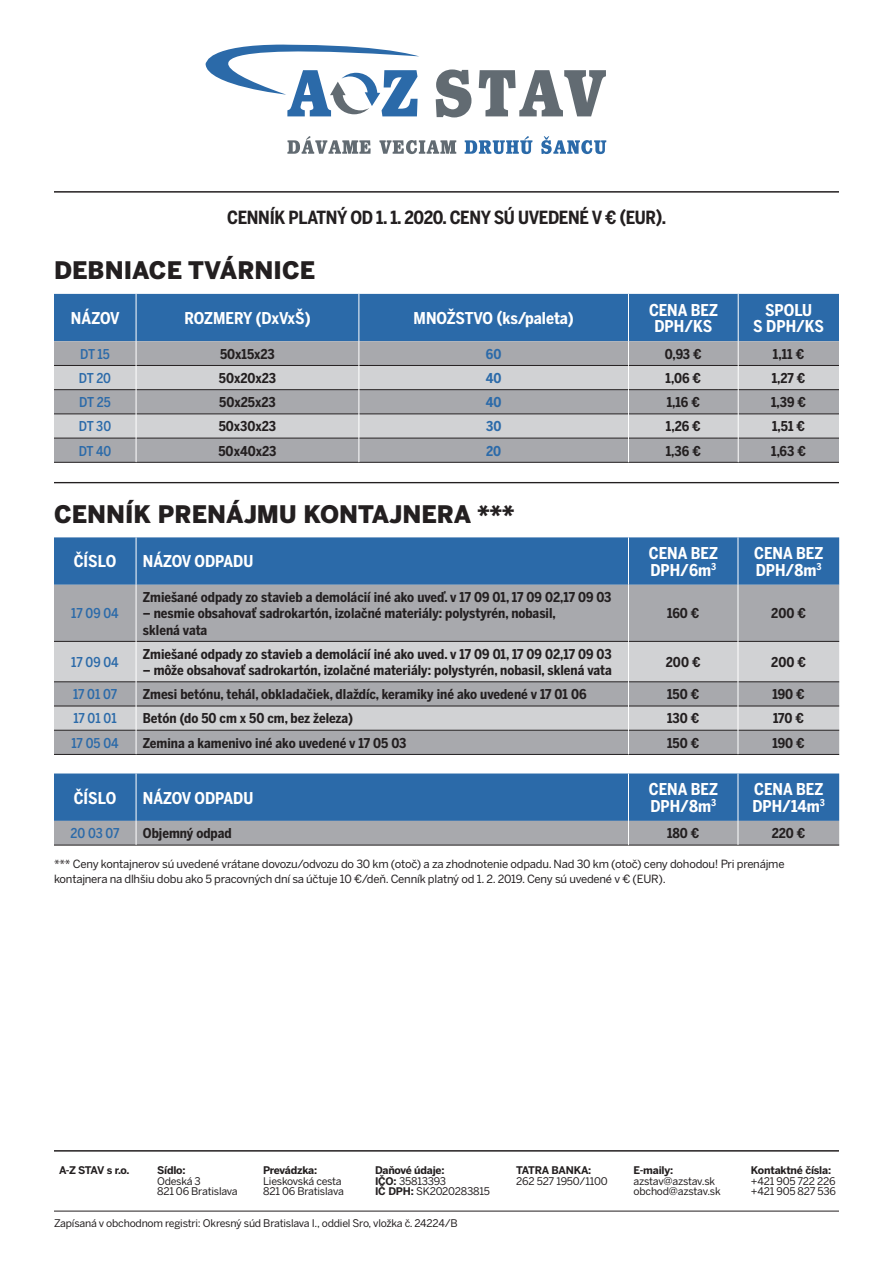
<style>
.page{position:relative;width:893px;height:1263px;background:#fff}
.page>*{position:absolute;margin:0;border:0;box-sizing:border-box;transform-origin:0 0}
.t1{font:900 24px "Benton Sans";color:#231f20}
.t2{font:700 18px "Benton Sans Condensed";letter-spacing:-.02em;color:#231f20}
.t3{font:700 16.2px/16.2px "Benton Sans Condensed";color:#fff}
.t4{font:700 13.5px/16.2px "Benton Sans Condensed";color:#231f20}
.t5{font:500 13.5px "Benton Sans Condensed";letter-spacing:-.005em;color:#2b6aa9}
.t6{font:700 13.5px "Benton Sans Condensed";color:#2b6aa9}
.t7{font:11.25px/15px "Benton Sans";letter-spacing:-.02em;color:#231f20}
.t8{font:10.5px/10.5px "Benton Sans";letter-spacing:-.02em;color:#231f20}
.t9{font:700 10.5px "Benton Sans";letter-spacing:-.02em;color:#231f20}
.s1{font-weight:700}
</style>
<div class="page">
<hr style="left:54px;top:1150px;width:785px;height:1px;background:#231f20">
<hr style="left:54px;top:1211px;width:785px;height:1px;background:#231f20">
<div style="left:54px;top:537px;width:785px;height:48px;background:#2b6aa9"></div>
<div style="left:54px;top:585px;width:785px;height:169px;background:#a8a9ad"></div>
<svg style="left:54px;top:642px;width:785px;height:88px;background:#c3c4c7"></svg>
<hr style="left:54px;top:641px;width:82px;height:1px;background:#231f20">
<hr style="left:136px;top:641px;width:492px;height:1px;background:#231f20">
<hr style="left:629px;top:641px;width:109px;height:1px;background:#231f20">
<hr style="left:738px;top:641px;width:101px;height:1px;background:#231f20">
<hr style="left:54px;top:681px;width:82px;height:1px;background:#231f20">
<hr style="left:136px;top:681px;width:492px;height:1px;background:#231f20">
<hr style="left:629px;top:681px;width:109px;height:1px;background:#231f20">
<hr style="left:738px;top:681px;width:101px;height:1px;background:#231f20">
<hr style="left:54px;top:706px;width:82px;height:1px;background:#231f20">
<hr style="left:136px;top:706px;width:492px;height:1px;background:#231f20">
<hr style="left:629px;top:706px;width:109px;height:1px;background:#231f20">
<hr style="left:738px;top:706px;width:101px;height:1px;background:#231f20">
<hr style="left:54px;top:730px;width:82px;height:1px;background:#231f20">
<hr style="left:136px;top:730px;width:492px;height:1px;background:#231f20">
<hr style="left:629px;top:730px;width:109px;height:1px;background:#231f20">
<hr style="left:738px;top:730px;width:101px;height:1px;background:#231f20">
<hr style="left:54px;top:754px;width:82px;height:1px;background:#231f20">
<hr style="left:136px;top:754px;width:492px;height:1px;background:#231f20">
<hr style="left:628px;top:754px;width:110px;height:1px;background:#231f20">
<hr style="left:738px;top:754px;width:101px;height:1px;background:#231f20">
<hr style="left:628px;top:537px;width:1px;height:48px;background:#fff">
<hr style="left:738px;top:537px;width:1px;height:48px;background:#fff">
<hr style="left:628px;top:585px;width:1px;height:56px;background:#fff">
<hr style="left:738px;top:585px;width:1px;height:56px;background:#fff">
<hr style="left:628px;top:641px;width:1px;height:41px;background:#fff">
<hr style="left:738px;top:641px;width:1px;height:41px;background:#fff">
<svg style="left:628px;top:682px;width:1px;height:72px"></svg>
<svg style="left:738px;top:682px;width:1px;height:72px"></svg>
<hr style="left:136px;top:537px;width:1px;height:48px;background:#fff">
<hr style="left:136px;top:585px;width:1px;height:56px;background:#fff">
<hr style="left:136px;top:641px;width:1px;height:41px;background:#fff">
<svg style="left:136px;top:682px;width:1px;height:72px"></svg>
<hr style="left:54px;top:845px;width:82px;height:1px;background:#231f20">
<hr style="left:136px;top:845px;width:492px;height:1px;background:#231f20">
<hr style="left:628px;top:845px;width:110px;height:1px;background:#231f20">
<hr style="left:738px;top:845px;width:101px;height:1px;background:#231f20">
<svg style="left:54px;top:773px;width:785px;height:72px;background:#5680aa"></svg>
<hr style="left:54px;top:191px;width:785px;height:2px;background:#231f20">
<svg style="left:436px;top:69px;width:35px;height:48px"></svg>
<svg style="left:479px;top:70px;width:127px;height:46px"></svg>
<svg style="left:205px;top:44px;width:214px;height:72px"></svg>
<svg style="left:287px;top:136px;width:169px;height:18px"></svg>
<svg style="left:465px;top:136px;width:141px;height:18px"></svg>
<hr style="left:54px;top:462px;width:82px;height:1px;background:#231f20">
<hr style="left:136px;top:462px;width:223px;height:1px;background:#231f20">
<hr style="left:359px;top:462px;width:269px;height:1px;background:#231f20">
<hr style="left:628px;top:462px;width:110px;height:1px;background:#231f20">
<hr style="left:738px;top:462px;width:101px;height:1px;background:#231f20">
<svg style="left:54px;top:294px;width:785px;height:168px;background:#8d9fb3"></svg>
<hr style="left:54px;top:482px;width:785px;height:1px;background:#231f20">
<p class="t2" style="left:227px;top:206px;width:440px">CENNÍK PLATNÝ OD 1. 1. 2020. CENY SÚ UVEDENÉ V € (EUR).</p>
<p class="t1" style="left:54px;top:255px;width:263px">DEBNIACE TVÁRNICE</p>
<p class="t3" style="left:71px;top:310px;width:50px">NÁZOV</p>
<p class="t3" style="left:184px;top:310px;width:128px">ROZMERY (DxVxŠ)</p>
<p class="t3" style="left:414px;top:310px;width:162px">MNOŽSTVO (ks/paleta)</p>
<p class="t3" style="left:649px;top:302px;width:71px">CENA BEZ</p>
<p class="t3" style="left:654px;top:318px;width:59px">DPH/KS</p>
<p class="t3" style="left:765px;top:302px;width:49px">SPOLU</p>
<p class="t3" style="left:753px;top:318px;width:72px">S DPH/KS</p>
<p class="t5" style="left:80px;top:345px;width:31px">DT 15</p>
<p class="t4" style="left:220px;top:346px;width:56px">50x15x23</p>
<p class="t6" style="left:486px;top:345px;width:17px">60</p>
<p class="t4" style="left:665px;top:346px;width:38px">0,93 €</p>
<p class="t4" style="left:773px;top:346px;width:33px">1,11 €</p>
<p class="t5" style="left:79px;top:370px;width:34px">DT 20</p>
<p class="t4" style="left:219px;top:370px;width:59px">50x20x23</p>
<p class="t6" style="left:486px;top:369px;width:17px">40</p>
<p class="t4" style="left:666px;top:370px;width:37px">1,06 €</p>
<p class="t4" style="left:772px;top:370px;width:35px">1,27 €</p>
<p class="t5" style="left:79px;top:394px;width:33px">DT 25</p>
<p class="t4" style="left:219px;top:394px;width:58px">50x25x23</p>
<p class="t6" style="left:486px;top:394px;width:17px">40</p>
<p class="t4" style="left:667px;top:394px;width:35px">1,16 €</p>
<p class="t4" style="left:771px;top:394px;width:37px">1,39 €</p>
<p class="t5" style="left:79px;top:418px;width:34px">DT 30</p>
<p class="t4" style="left:219px;top:418px;width:59px">50x30x23</p>
<p class="t6" style="left:486px;top:418px;width:17px">30</p>
<p class="t4" style="left:666px;top:418px;width:36px">1,26 €</p>
<p class="t4" style="left:772px;top:418px;width:34px">1,51 €</p>
<p class="t5" style="left:79px;top:442px;width:34px">DT 40</p>
<p class="t4" style="left:218px;top:443px;width:60px">50x40x23</p>
<p class="t6" style="left:486px;top:442px;width:17px">20</p>
<p class="t4" style="left:666px;top:443px;width:37px">1,36 €</p>
<p class="t4" style="left:771px;top:443px;width:36px">1,63 €</p>
<p class="t1" style="left:54px;top:499px;width:462px">CENNÍK PRENÁJMU KONTAJNERA ***</p>
<p class="t3" style="left:74px;top:554px;width:44px">ČÍSLO</p>
<p class="t3" style="left:143px;top:554px;width:112px">NÁZOV ODPADU</p>
<p class="t3" style="left:649px;top:545px;width:71px">CENA BEZ<br>DPH/6m<sup>3</sup></p>
<p class="t3" style="left:754px;top:545px;width:71px">CENA BEZ<br>DPH/8m<sup>3</sup></p>
<p class="t5" style="left:71px;top:605px;width:49px">17 09 04</p>
<p class="t4" style="left:143px;top:589px;width:470px">Zmiešané odpady zo stavieb a demolácií iné ako uveď. v 17 09 01, 17 09 02,17 09 03</p>
<p class="t4" style="left:143px;top:605px;width:414px">– nesmie obsahovať sadrokartón, izolačné materiály: polystyrén, nobasil, sklená vata</p>
<p class="t4" style="left:667px;top:605px;width:34px">160 €</p>
<p class="t4" style="left:771px;top:605px;width:36px">200 €</p>
<p class="t5" style="left:71px;top:654px;width:49px">17 09 04</p>
<p class="t4" style="left:143px;top:646px;width:470px">Zmiešané odpady zo stavieb a demolácií iné ako uved. v 17 09 01, 17 09 02,17 09 03</p>
<p class="t4" style="left:143px;top:662px;width:471px">– môže obsahovať sadrokartón, izolačné materiály: polystyrén, nobasil, sklená vata</p>
<p class="t4" style="left:666px;top:654px;width:36px">200 €</p>
<p class="t4" style="left:771px;top:654px;width:36px">200 €</p>
<p class="t5" style="left:73px;top:686px;width:46px">17 01 07</p>
<p class="t4" style="left:143px;top:686px;width:445px">Zmesi betónu, tehál, obkladačiek, dlaždíc, keramiky iné ako uvedené v 17 01 06</p>
<p class="t4" style="left:667px;top:686px;width:34px">150 €</p>
<p class="t4" style="left:772px;top:686px;width:34px">190 €</p>
<p class="t5" style="left:73px;top:710px;width:45px">17 01 01</p>
<p class="t4" style="left:143px;top:710px;width:212px">Betón (do 50 cm x 50 cm, bez železa)</p>
<p class="t4" style="left:667px;top:710px;width:34px">130 €</p>
<p class="t4" style="left:773px;top:710px;width:32px">170 €</p>
<p class="t5" style="left:71px;top:734px;width:49px">17 05 04</p>
<p class="t4" style="left:143px;top:735px;width:265px">Zemina a kamenivo iné ako uvedené v 17 05 03</p>
<p class="t4" style="left:667px;top:735px;width:34px">150 €</p>
<p class="t4" style="left:772px;top:735px;width:34px">190 €</p>
<p class="t3" style="left:74px;top:790px;width:44px">ČÍSLO</p>
<p class="t3" style="left:143px;top:790px;width:112px">NÁZOV ODPADU</p>
<p class="t3" style="left:649px;top:782px;width:71px">CENA BEZ<br>DPH/8m<sup>3</sup></p>
<p class="t3" style="left:752px;top:782px;width:74px">CENA BEZ<br>DPH/14m<sup>3</sup></p>
<p class="t5" style="left:71px;top:825px;width:50px">20 03 07</p>
<p class="t4" style="left:143px;top:825px;width:90px">Objemný odpad</p>
<p class="t4" style="left:667px;top:825px;width:34px">180 €</p>
<p class="t4" style="left:772px;top:825px;width:35px">220 €</p>
<p class="t7" style="left:54px;top:856px;width:732px">*** Ceny kontajnerov sú uvedené vrátane dovozu/odvozu do 30 km (otoč) a za zhodnotenie odpadu. Nad 30 km (otoč) ceny dohodou! Pri prenájme kontajnera na dlhšiu dobu ako 5 pracovných dní sa účtuje 10 €/deň. Cenník platný od 1. 2. 2019. Ceny sú uvedené v € (EUR).</p>
<p class="t9" style="left:59px;top:1163px;width:72px">A-Z STAV s r.o.</p>
<p class="t9" style="left:157px;top:1163px;width:30px">Sídlo:</p>
<p class="t8" style="left:157px;top:1175px;width:45px">Odeská 3</p>
<p class="t8" style="left:157px;top:1186px;width:82px">821 06 Bratislava</p>
<p class="t9" style="left:263px;top:1163px;width:55px">Prevádzka:</p>
<p class="t8" style="left:263px;top:1175px;width:80px">Lieskovská cesta</p>
<p class="t8" style="left:263px;top:1186px;width:82px">821 06 Bratislava</p>
<p class="t9" style="left:375px;top:1163px;width:71px">Daňové údaje:</p>
<p class="t8" style="left:375px;top:1175px;width:73px"><span class="s1">IČO:</span> 35813393</p>
<p class="t8" style="left:375px;top:1186px;width:116px"><span class="s1">IČ DPH:</span> SK2020283815</p>
<p class="t9" style="left:516px;top:1163px;width:77px">TATRA BANKA:</p>
<p class="t8" style="left:516px;top:1175px;width:93px">262 527 1950/1100</p>
<p class="t9" style="left:634px;top:1163px;width:41px">E-maily:</p>
<p class="t8" style="left:634px;top:1175px;width:83px">azstav@azstav.sk</p>
<p class="t8" style="left:634px;top:1186px;width:89px">obchod@azstav.sk</p>
<p class="t9" style="left:751px;top:1163px;width:82px">Kontaktné čísla:</p>
<p class="t8" style="left:751px;top:1175px;width:86px">+421 905 722 226 +421 905 827 536</p>
<p class="t8" style="left:54px;top:1218px;width:405px">Zapísaná v obchodnom registri: Okresný súd Bratislava I., oddiel Sro, vložka č. 24224/B</p>
</div>
